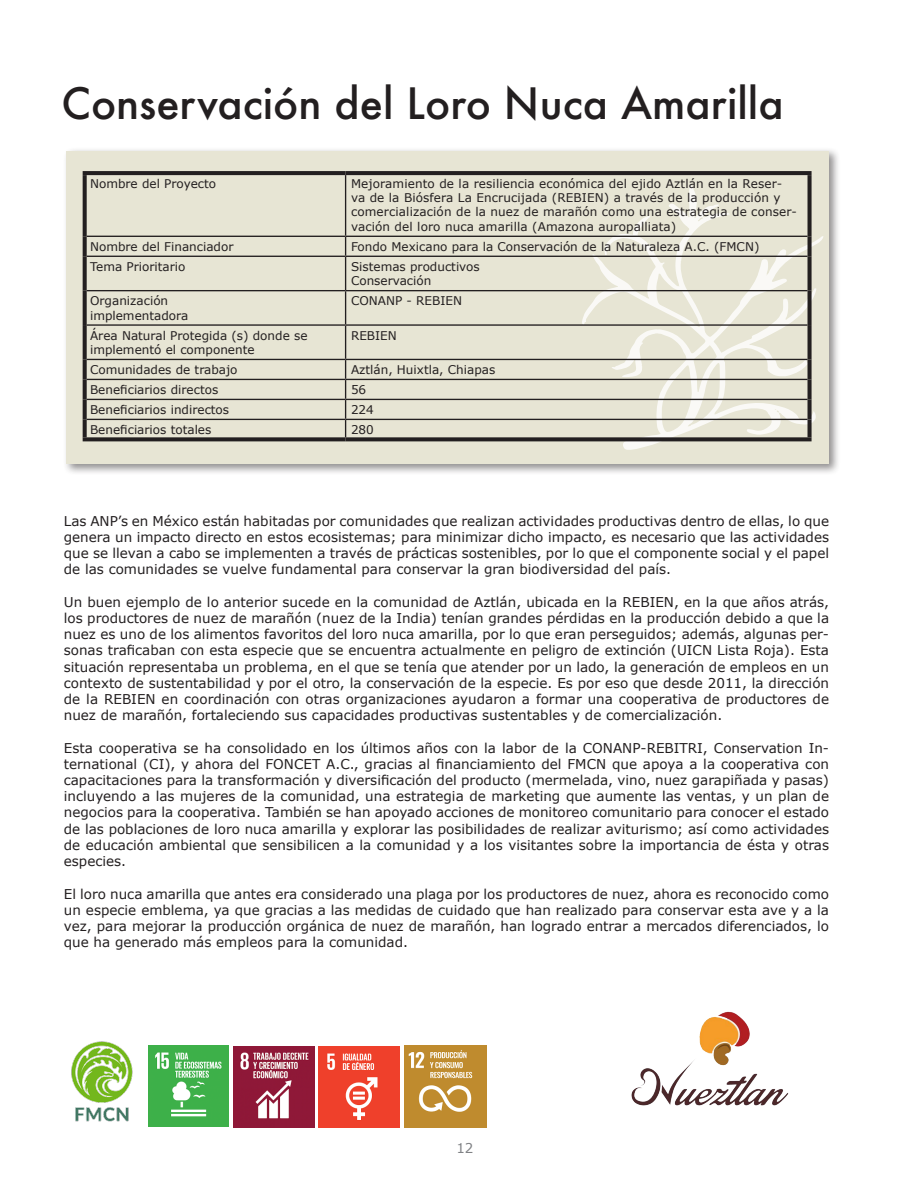
<style>
.page{position:relative;width:915px;height:1191px;background:#fff}
.page>*{position:absolute;margin:0;border:0;box-sizing:border-box;transform-origin:0 0}
.t1{font:500 42px "Futura";color:#231f20}
.t2{font:13.5px/16.2px "Verdana";color:#231f20;text-align:justify}
.t3{font:13.5px "Verdana";color:#808285}
.t4{font:12px/14.4px "Verdana";color:#231f20}
</style>
<div class="page">
<div style="left:62px;top:147px;width:778px;height:328px;background:#231f20;opacity:.5"></div>
<div style="left:66px;top:151px;width:762px;height:312px;background:#e7e5d4"></div>
<img style="left:234px;top:1046px;width:80px;height:81px">
<img style="left:319px;top:1046px;width:80px;height:81px">
<img style="left:148px;top:1046px;width:81px;height:80px">
<img style="left:404px;top:1045px;width:82px;height:82px">
<img style="left:71px;top:1041px;width:62px;height:81px">
<svg style="left:581px;top:185px;width:242px;height:265px"></svg>
<img style="left:631px;top:1011px;width:158px;height:95px">
<svg style="left:83px;top:171px;width:262px;height:4px"></svg>
<svg style="left:83px;top:175px;width:4px;height:61px"></svg>
<svg style="left:345px;top:171px;width:466px;height:4px;background:#262223"></svg>
<svg style="left:807px;top:175px;width:4px;height:61px"></svg>
<svg style="left:83px;top:236px;width:4px;height:20px"></svg>
<svg style="left:807px;top:236px;width:4px;height:20px"></svg>
<svg style="left:83px;top:256px;width:4px;height:35px"></svg>
<svg style="left:807px;top:256px;width:4px;height:35px"></svg>
<svg style="left:83px;top:291px;width:4px;height:34px"></svg>
<svg style="left:807px;top:291px;width:4px;height:34px"></svg>
<svg style="left:83px;top:325px;width:4px;height:34px"></svg>
<svg style="left:807px;top:325px;width:4px;height:34px"></svg>
<svg style="left:83px;top:359px;width:4px;height:20px"></svg>
<svg style="left:807px;top:359px;width:4px;height:20px"></svg>
<svg style="left:83px;top:379px;width:4px;height:20px"></svg>
<svg style="left:807px;top:379px;width:4px;height:20px"></svg>
<svg style="left:83px;top:399px;width:4px;height:20px"></svg>
<svg style="left:807px;top:399px;width:4px;height:20px"></svg>
<svg style="left:83px;top:419px;width:4px;height:18px"></svg>
<svg style="left:807px;top:419px;width:4px;height:18px"></svg>
<svg style="left:83px;top:437px;width:262px;height:4px"></svg>
<svg style="left:345px;top:437px;width:466px;height:4px;background:#34302f"></svg>
<hr style="left:345px;top:175px;width:1px;height:61px;background:#231f20">
<hr style="left:87px;top:236px;width:258px;height:1px;background:#231f20">
<hr style="left:345px;top:236px;width:462px;height:1px;background:#231f20">
<svg style="left:345px;top:237px;width:1px;height:19px"></svg>
<hr style="left:87px;top:256px;width:258px;height:1px;background:#231f20">
<hr style="left:345px;top:256px;width:462px;height:1px;background:#231f20">
<hr style="left:345px;top:257px;width:1px;height:33px;background:#231f20">
<hr style="left:87px;top:290px;width:258px;height:1px;background:#231f20">
<hr style="left:345px;top:290px;width:462px;height:1px;background:#231f20">
<hr style="left:345px;top:291px;width:1px;height:33px;background:#231f20">
<hr style="left:87px;top:324px;width:258px;height:2px;background:#231f20">
<hr style="left:345px;top:324px;width:462px;height:2px;background:#231f20">
<hr style="left:345px;top:326px;width:1px;height:33px;background:#231f20">
<hr style="left:87px;top:359px;width:258px;height:1px;background:#231f20">
<hr style="left:345px;top:359px;width:462px;height:1px;background:#231f20">
<hr style="left:87px;top:379px;width:258px;height:1px;background:#231f20">
<hr style="left:345px;top:379px;width:462px;height:1px;background:#231f20">
<hr style="left:87px;top:399px;width:258px;height:1px;background:#231f20">
<hr style="left:345px;top:399px;width:462px;height:1px;background:#231f20">
<hr style="left:87px;top:419px;width:258px;height:1px;background:#231f20">
<hr style="left:345px;top:419px;width:462px;height:1px;background:#231f20">
<svg style="left:345px;top:360px;width:1px;height:77px"></svg>
<p class="t1" style="left:62px;top:74px;width:723px">Conservación del Loro Nuca Amarilla</p>
<p class="t4" style="left:90px;top:176px;width:127px">Nombre del Proyecto</p>
<p class="t4" style="left:351px;top:176px;width:447px">Mejoramiento de la resiliencia económica del ejido Aztlán en la Reser&shy;va de la Biósfera La Encrucijada (REBIEN) a través de la producción y comercialización de la nuez de marañón como una estrategia de conser&shy;vación del loro nuca amarilla (Amazona auropalliata)</p>
<p class="t4" style="left:90px;top:239px;width:145px">Nombre del Financiador</p>
<p class="t4" style="left:351px;top:239px;width:410px">Fondo Mexicano para la Conservación de la Naturaleza A.C. (FMCN)</p>
<p class="t4" style="left:90px;top:259px;width:97px">Tema Prioritario</p>
<p class="t4" style="left:351px;top:259px;width:130px">Sistemas productivos</p>
<p class="t4" style="left:351px;top:274px;width:82px">Conservación</p>
<p class="t4" style="left:90px;top:294px;width:80px">Organización</p>
<p class="t4" style="left:90px;top:308px;width:100px">implementadora</p>
<p class="t4" style="left:351px;top:294px;width:112px">CONANP - REBIEN</p>
<p class="t4" style="left:90px;top:328px;width:219px">Área Natural Protegida (s) donde se implementó el componente</p>
<p class="t4" style="left:351px;top:328px;width:47px">REBIEN</p>
<p class="t4" style="left:90px;top:363px;width:149px">Comunidades de trabajo</p>
<p class="t4" style="left:351px;top:363px;width:146px">Aztlán, Huixtla, Chiapas</p>
<p class="t4" style="left:90px;top:382px;width:130px">Beneficiarios directos</p>
<p class="t4" style="left:351px;top:382px;width:17px">56</p>
<p class="t4" style="left:90px;top:402px;width:140px">Beneficiarios indirectos</p>
<p class="t4" style="left:351px;top:402px;width:24px">224</p>
<p class="t4" style="left:90px;top:422px;width:123px">Beneficiarios totales</p>
<p class="t4" style="left:351px;top:422px;width:24px">280</p>
<p class="t2" style="left:64px;top:513px;width:766px">Las ANP’s en México están habitadas por comunidades que realizan actividades productivas dentro de ellas, lo que genera un impacto directo en estos ecosistemas; para minimizar dicho impacto, es necesario que las actividades que se llevan a cabo se implementen a través de prácticas sostenibles, por lo que el componente social y el papel de las comunidades se vuelve fundamental para conservar la gran biodiversidad del país.</p>
<p class="t2" style="left:64px;top:594px;width:766px">Un buen ejemplo de lo anterior sucede en la comunidad de Aztlán, ubicada en la REBIEN, en la que años atrás, los productores de nuez de marañón (nuez de la India) tenían grandes pérdidas en la producción debido a que la nuez es uno de los alimentos favoritos del loro nuca amarilla, por lo que eran perseguidos; además, algunas per&shy;sonas traficaban con esta especie que se encuentra actualmente en peligro de extinción (UICN Lista Roja). Esta situación representaba un problema, en el que se tenía que atender por un lado, la generación de empleos en un contexto de sustentabilidad y por el otro, la conservación de la especie. Es por eso que desde 2011, la dirección de la REBIEN en coordinación con otras organizaciones ayudaron a formar una cooperativa de productores de nuez de marañón, fortaleciendo sus capacidades productivas sustentables y de comercialización.</p>
<p class="t2" style="left:64px;top:740px;width:766px">Esta cooperativa se ha consolidado en los últimos años con la labor de la CONANP-REBITRI, Conservation In&shy;ternational (CI), y ahora del FONCET A.C., gracias al financiamiento del FMCN que apoya a la cooperativa con capacitaciones para la transformación y diversificación del producto (mermelada, vino, nuez garapiñada y pasas) incluyendo a las mujeres de la comunidad, una estrategia de marketing que aumente las ventas, y un plan de negocios para la cooperativa. También se han apoyado acciones de monitoreo comunitario para conocer el estado de las poblaciones de loro nuca amarilla y explorar las posibilidades de realizar aviturismo; así como actividades de educación ambiental que sensibilicen a la comunidad y a los visitantes sobre la importancia de ésta y otras especies.</p>
<p class="t2" style="left:64px;top:885px;width:766px">El loro nuca amarilla que antes era considerado una plaga por los productores de nuez, ahora es reconocido como un especie emblema, ya que gracias a las medidas de cuidado que han realizado para conservar esta ave y a la vez, para mejorar la producción orgánica de nuez de marañón, han logrado entrar a mercados diferenciados, lo que ha generado más empleos para la comunidad.</p>
<p class="t3" style="left:456px;top:1139px;width:19px">12</p>
</div>
